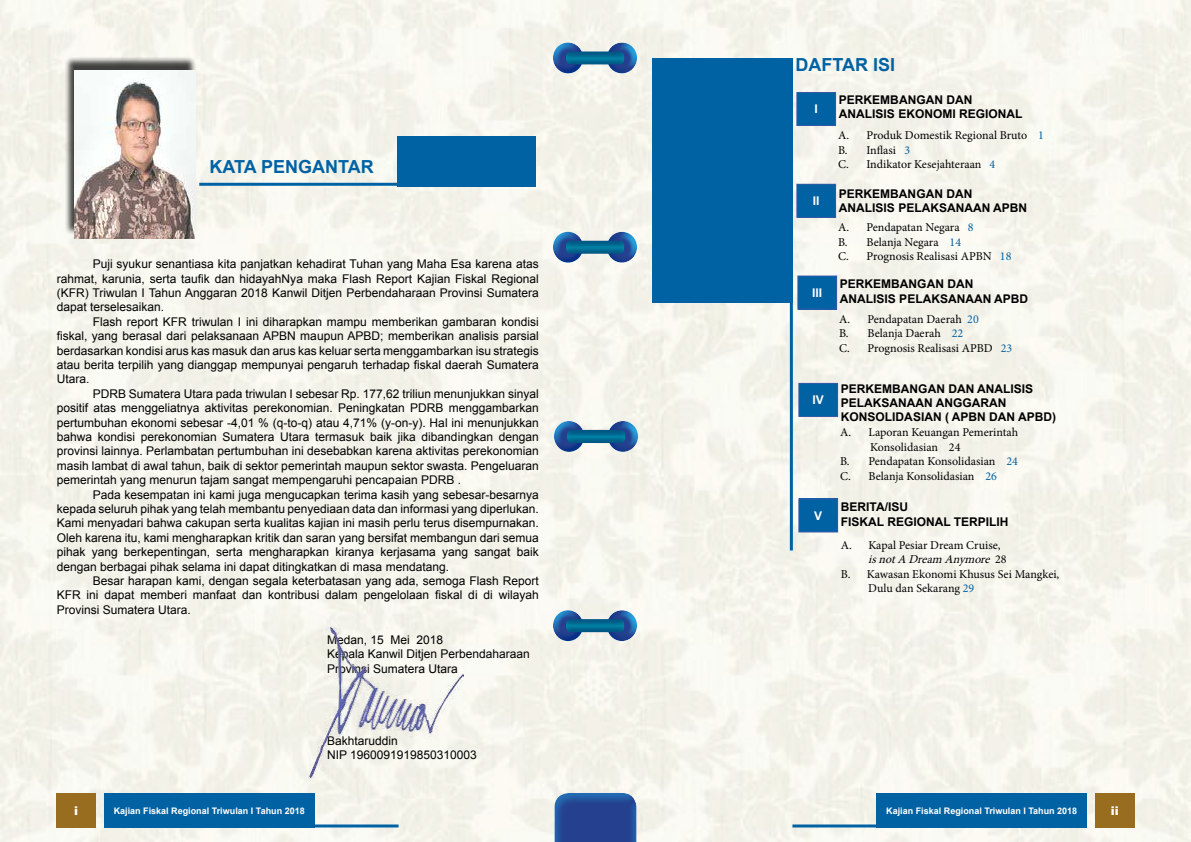
<style>
.page{position:relative;width:1191px;height:842px;background:#fff}
.page>*{position:absolute;margin:0;border:0;box-sizing:border-box;transform-origin:0 0}
.t1{font:700 18px "Arial";color:#0062a3}
.t2{font:12px/14.4px "Arial";color:#000;text-align:justify}
.t3{font:12px/14.4px "Minion Pro";color:#000}
.t4{font:700 12px/14.4px "Arial";color:#000}
.t5{font:italic 12px "Minion Pro";color:#000}
.t6{font:700 12px "Arial";color:#fff}
.t7{font:900 12px "Arial";color:#fff}
.t8{font:700 9px "Arial";color:#fff}
.s1{color:#0062a3}
.s2{font-style:normal}
</style>
<div class="page">
<img style="left:0;top:0;width:1191px;height:842px">
<div style="left:545px;top:36px;width:39px;height:37px;background:#f4f3ea"></div>
<div style="left:551px;top:43px;width:39px;height:32px;background:#00adef;opacity:.75"></div>
<div style="left:611px;top:36px;width:33px;height:39px;background:#00adef;opacity:.75"></div>
<div style="left:599px;top:39px;width:35px;height:36px;background:#00adef;opacity:.75"></div>
<div style="left:559px;top:45px;width:72px;height:21px;background:#24408e;opacity:.5"></div>
<div style="left:546px;top:414px;width:39px;height:37px;background:#f4f3ec"></div>
<div style="left:552px;top:421px;width:39px;height:32px;background:#00adef;opacity:.75"></div>
<div style="left:612px;top:414px;width:33px;height:39px;background:#00adef;opacity:.75"></div>
<div style="left:600px;top:417px;width:35px;height:36px;background:#00adef;opacity:.75"></div>
<div style="left:560px;top:423px;width:72px;height:21px;background:#24408e;opacity:.5"></div>
<div style="left:545px;top:225px;width:39px;height:37px;background:#faf9f1"></div>
<div style="left:551px;top:232px;width:39px;height:32px;background:#00adef;opacity:.75"></div>
<div style="left:611px;top:225px;width:33px;height:39px;background:#00adef;opacity:.75"></div>
<div style="left:599px;top:228px;width:35px;height:36px;background:#00adef;opacity:.75"></div>
<div style="left:559px;top:234px;width:72px;height:21px;background:#24408e;opacity:.5"></div>
<div style="left:545px;top:604px;width:39px;height:36px;background:#faf9f3"></div>
<div style="left:551px;top:610px;width:39px;height:33px;background:#00adef;opacity:.75"></div>
<div style="left:611px;top:604px;width:33px;height:39px;background:#00adef;opacity:.75"></div>
<div style="left:599px;top:606px;width:35px;height:37px;background:#00adef;opacity:.75"></div>
<div style="left:559px;top:612px;width:72px;height:21px;background:#24408e;opacity:.5"></div>
<div style="left:545px;top:785px;width:100px;height:57px;background:#00adef;opacity:.37"></div>
<div style="left:56px;top:793px;width:40px;height:34px;background:#996d20"></div>
<div style="left:104px;top:793px;width:210px;height:34px;background:#0062a3"></div>
<div style="left:1095px;top:793px;width:39px;height:34px;background:#996d20"></div>
<hr style="left:108px;top:824px;width:290px;height:3px;background:#0062a3">
<hr style="left:792px;top:824px;width:285px;height:3px;background:#0062a3">
<div style="left:876px;top:793px;width:211px;height:34px;background:#0062a3"></div>
<div style="left:65px;top:56px;width:132px;height:179px;background:#000;opacity:.75"></div>
<img style="left:74px;top:70px;width:121px;height:168px">
<div style="left:397px;top:136px;width:139px;height:51px;background:#0062a3"></div>
<hr style="left:199px;top:183px;width:332px;height:3px;background:#0062a3">
<div style="left:652px;top:58px;width:141px;height:245px;background:#0062a3"></div>
<hr style="left:790px;top:68px;width:3px;height:482px;background:#0062a3">
<div style="left:797px;top:92px;width:38px;height:34px;background:#0062a3"></div>
<div style="left:796px;top:92px;width:40px;height:34px;border:1px solid #3759a8"></div>
<div style="left:797px;top:184px;width:38px;height:33px;background:#0062a3"></div>
<div style="left:796px;top:184px;width:40px;height:34px;border:1px solid #3759a8"></div>
<div style="left:798px;top:276px;width:38px;height:33px;background:#0062a3"></div>
<div style="left:797px;top:276px;width:40px;height:34px;border:1px solid #3759a8"></div>
<div style="left:799px;top:383px;width:38px;height:33px;background:#0062a3"></div>
<div style="left:798px;top:383px;width:40px;height:34px;border:1px solid #3759a8"></div>
<div style="left:799px;top:499px;width:38px;height:33px;background:#0062a3"></div>
<div style="left:798px;top:498px;width:40px;height:34px;border:1px solid #3759a8"></div>
<img style="left:309px;top:628px;width:154px;height:150px">
<h1 class="t1" style="left:209px;top:154px;width:166px">KATA PENGANTAR</h1>
<p class="t2" style="left:57px;top:257px;width:483px;text-indent:36px">Puji syukur senantiasa kita panjatkan kehadirat Tuhan yang Maha Esa karena atas rahmat, karunia, serta taufik dan hidayahNya maka Flash Report Kajian Fiskal Regional (KFR) Triwulan I Tahun Anggaran 2018 Kanwil Ditjen Perbendaharaan Provinsi Sumatera dapat terselesaikan.</p>
<p class="t2" style="left:57px;top:314px;width:483px;text-indent:36px">Flash report KFR triwulan I ini diharapkan mampu memberikan gambaran kondisi fiskal, yang berasal dari pelaksanaan APBN maupun APBD; memberikan analisis parsial berdasarkan kondisi arus kas masuk dan arus kas keluar serta menggambarkan isu strategis atau berita terpilih yang dianggap mempunyai pengaruh terhadap fiskal daerah Sumatera Utara.</p>
<p class="t2" style="left:57px;top:386px;width:483px;text-indent:36px">PDRB Sumatera Utara pada triwulan I sebesar Rp. 177,62 triliun menunjukkan sinyal positif atas menggeliatnya aktivitas perekonomian. Peningkatan PDRB menggambarkan pertumbuhan ekonomi sebesar -4,01 % (q-to-q) atau 4,71% (y-on-y). Hal ini menunjukkan bahwa kondisi perekonomian Sumatera Utara termasuk baik jika dibandingkan dengan provinsi lainnya. Perlambatan pertumbuhan ini desebabkan karena aktivitas perekonomian masih lambat di awal tahun, baik di sektor pemerintah maupun sektor swasta. Pengeluaran pemerintah yang menurun tajam sangat mempengaruhi pencapaian PDRB .</p>
<p class="t2" style="left:57px;top:487px;width:483px;text-indent:36px">Pada kesempatan ini kami juga mengucapkan terima kasih yang sebesar-besarnya kepada seluruh pihak yang telah membantu penyediaan data dan informasi yang diperlukan.<br>Kami menyadari bahwa cakupan serta kualitas kajian ini masih perlu terus disempurnakan.<br>Oleh karena itu, kami mengharapkan kritik dan saran yang bersifat membangun dari semua pihak yang berkepentingan, serta mengharapkan kiranya kerjasama yang sangat baik dengan berbagai pihak selama ini dapat ditingkatkan di masa mendatang.</p>
<p class="t2" style="left:57px;top:574px;width:483px;text-indent:36px">Besar harapan kami, dengan segala keterbatasan yang ada, semoga Flash Report KFR ini dapat memberi manfaat dan kontribusi dalam pengelolaan fiskal di di wilayah Provinsi Sumatera Utara.</p>
<p class="t2" style="left:327px;top:633px;width:204px;text-align:left">Medan, 15 Mei 2018<br>Kepala Kanwil Ditjen Perbendaharaan<br>Provinsi Sumatera Utara</p>
<p class="t2" style="left:327px;top:733px;width:151px">Bakhtaruddin<br>NIP 1960091919850310003</p>
<h1 class="t1" style="left:795px;top:53px;width:101px">DAFTAR ISI</h1>
<p class="t4" style="left:839px;top:93px;width:185px">PERKEMBANGAN DAN<br>ANALISIS EKONOMI REGIONAL</p>
<p class="t6" style="left:814px;top:101px;width:5px">I</p>
<p class="t6" style="left:813px;top:193px;width:8px">II</p>
<p class="t6" style="left:812px;top:285px;width:12px">III</p>
<p class="t6" style="left:812px;top:392px;width:13px">IV</p>
<p class="t6" style="left:814px;top:508px;width:10px">V</p>
<p class="t3" style="left:838px;top:128px;width:207px">A. Produk Domestik Regional Bruto <span class="s1">1<br></span>B. Inflasi <span class="s1">3<br></span>C. Indikator Kesejahteraan <span class="s1">4</span></p>
<p class="t4" style="left:839px;top:186px;width:190px">PERKEMBANGAN DAN<br>ANALISIS PELAKSANAAN APBN</p>
<p class="t3" style="left:838px;top:220px;width:175px">A. Pendapatan Negara <span class="s1">8<br></span>B. Belanja Negara <span class="s1">14<br></span>C. Prognosis Realisasi APBN <span class="s1">18</span></p>
<p class="t4" style="left:840px;top:277px;width:190px">PERKEMBANGAN DAN<br>ANALISIS PELAKSANAAN APBD</p>
<p class="t3" style="left:839px;top:312px;width:175px">A. Pendapatan Daerah <span class="s1">20<br></span>B. Belanja Daerah <span class="s1">22<br></span>C. Prognosis Realisasi APBD <span class="s1">23</span></p>
<p class="t4" style="left:841px;top:382px;width:217px">PERKEMBANGAN DAN ANALISIS<br>PELAKSANAAN ANGGARAN<br>KONSOLIDASIAN ( APBN DAN APBD)</p>
<p class="t3" style="left:840px;top:425px;width:180px">A. Laporan Keuangan Pemerintah</p>
<p class="t3" style="left:870px;top:440px;width:92px">Konsolidasian 24</p>
<p class="t3" style="left:840px;top:454px;width:179px">B. Pendapatan Konsolidasian <span class="s1">24</span></p>
<p class="t3" style="left:840px;top:469px;width:158px">C. Belanja Konsolidasian <span class="s1">26</span></p>
<p class="t4" style="left:841px;top:500px;width:169px">BERITA/ISU<br>FISKAL REGIONAL TERPILIH</p>
<p class="t3" style="left:841px;top:538px;width:161px">A. Kapal Pesiar Dream Cruise,</p>
<p class="t5" style="left:868px;top:551px;width:140px">isnotA Dream Anymore <span class="s2">2 8</span></p>
<p class="t3" style="left:841px;top:567px;width:220px">B. Kawasan Ekonomi Khusus Sei Mangkei,</p>
<p class="t3" style="left:868px;top:581px;width:108px">Dulu dan Sekarang <span class="s1">29</span></p>
<p class="t7" style="left:74px;top:802px;width:5px">i</p>
<p class="t7" style="left:1111px;top:802px;width:9px">ii</p>
<p class="t8" style="left:114px;top:804px;width:192px">Kajian Fiskal Regional Triwulan I Tahun 2018</p>
<p class="t8" style="left:886px;top:804px;width:192px">Kajian Fiskal Regional Triwulan I Tahun 2018</p>
</div>
